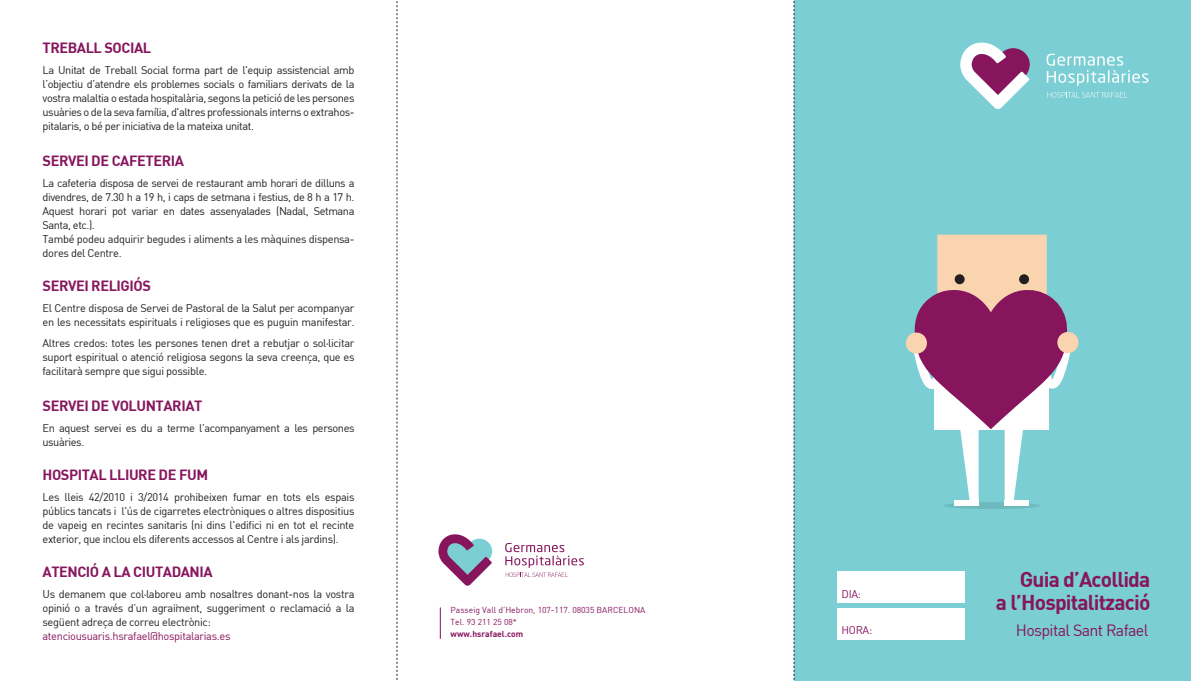
<style>
.page{position:relative;width:1191px;height:681px;background:#fff}
.page>*{position:absolute;margin:0;border:0;box-sizing:border-box;transform-origin:0 0}
.t1{font:700 21px/23px "DIN";letter-spacing:-.04em;color:#87155d;text-align:right}
.t2{font:16px "DIN";letter-spacing:-.04em;color:#87155d}
.t3{font:700 14.5px "DIN";letter-spacing:-.03em;color:#87155d}
.t4{font:11px/14px "DIN";letter-spacing:-.03em;color:#231f20;text-align:justify}
.t5{font:11px "DIN";letter-spacing:-.03em;color:#87155d}
.t6{font:8.5px/11.9px "DIN";color:#87155d}
.t7{font:700 8.5px "DIN";color:#87155d}
.s1{font-family:"Myriad Pro"}
</style>
<div class="page">
<div style="left:794px;top:0;width:397px;height:680px;background:#7aced4"></div>
<svg style="left:397px;top:1px;width:1px;height:679px"></svg>
<svg style="left:793px;top:1px;width:1px;height:679px"></svg>
<svg style="left:943px;top:502px;width:97px;height:7px"></svg>
<div style="left:954px;top:499px;width:24px;height:6px;background:#fff"></div>
<div style="left:1004px;top:500px;width:25px;height:6px;background:#fff"></div>
<svg style="left:912px;top:234px;width:160px;height:268px"></svg>
<div style="left:1057px;top:332px;width:21px;height:21px;background:#f9d4af;border-radius:50%"></div>
<div style="left:906px;top:332px;width:21px;height:21px;background:#f9d4af;border-radius:50%"></div>
<hr style="left:440px;top:607px;width:1px;height:31px;background:#851058">
<svg style="left:438px;top:534px;width:54px;height:52px"></svg>
<svg style="left:505px;top:542px;width:79px;height:34px"></svg>
<svg style="left:960px;top:42px;width:70px;height:67px"></svg>
<svg style="left:1047px;top:92px;width:80px;height:6px"></svg>
<svg style="left:1046px;top:54px;width:102px;height:32px"></svg>
<div style="left:837px;top:608px;width:127px;height:31px;background:#fff"></div>
<div style="left:837px;top:571px;width:127px;height:31px;background:#fff"></div>
<h3 class="t3" style="left:43px;top:38px;width:110px">TREBALL SOCIAL</h3>
<p class="t4" style="left:43px;top:63px;width:313px">La Unitat de Treball Social forma part de l'equip assistencial amb l’objectiu d’atendre els problemes socials o familiars derivats de la vostra malaltia o estada hospitalària, segons la petició de les persones usuàries o de la seva família, d'altres professionals interns o extrahos&shy;pitalaris, o bé per iniciativa de la mateixa unitat.</p>
<h3 class="t3" style="left:43px;top:151px;width:143px">SERVEI DE CAFETERIA</h3>
<p class="t4" style="left:43px;top:176px;width:313px;text-align:left">La cafeteria disposa de servei de restaurant amb horari de dilluns a divendres, de 7.30 h a 19 h, i caps de setmana i festius, de 8 h a 17 h.<br>Aquest horari pot variar en dates assenyalades (Nadal, Setmana Santa, etc.).<br>També podeu adquirir begudes i aliments a les màquines dispensa&shy;dores del Centre.</p>
<h3 class="t3" style="left:43px;top:276px;width:110px">SERVEI RELIGIÓS</h3>
<p class="t4" style="left:43px;top:301px;width:313px">El Centre disposa de Servei de Pastoral de la Salut per acompanyar en les necessitats espirituals i religioses que es puguin manifestar.</p>
<p class="t4" style="left:43px;top:336px;width:313px">Altres credos: totes les persones tenen dret a rebutjar o sol<span class="s1">·</span>licitar suport espiritual o atenció religiosa segons la seva creença, que es facilitarà sempre que sigui possible.</p>
<h3 class="t3" style="left:43px;top:396px;width:161px">SERVEI DE VOLUNTARIAT</h3>
<p class="t4" style="left:43px;top:421px;width:313px">En aquest servei es du a terme l’acompanyament a les persones usuàries.</p>
<h3 class="t3" style="left:43px;top:465px;width:167px">HOSPITAL LLIURE DE FUM</h3>
<p class="t4" style="left:43px;top:490px;width:313px">Les lleis 42/2010 i 3/2014 prohibeixen fumar en tots els espais públics tancats i l'ús de cigarretes electròniques o altres dispositius de vapeig en recintes sanitaris (ni dins l'edifici ni en tot el recinte exterior, que inclou els diferents accessos al Centre i als jardins).</p>
<h3 class="t3" style="left:43px;top:562px;width:172px">ATENCIÓ A LA CIUTADANIA</h3>
<p class="t4" style="left:43px;top:587px;width:313px">Us demanem que col<span class="s1">·</span>laboreu amb nosaltres donant-nos la vostra opinió o a través d’un agraïment, suggeriment o reclamació a la següent adreça de correu electrònic:</p>
<p class="t5" style="left:43px;top:629px;width:189px">atenciousuaris.hsrafael@hospitalarias.es</p>
<p class="t6" style="left:450px;top:603px;width:196px">Passeig Vall d’Hebron, 107-117. 08035 BARCELONA<br>Tel. 93 211 25 08*</p>
<p class="t7" style="left:450px;top:628px;width:74px">www.hsrafael.com</p>
<p class="t5" style="left:841px;top:586px;width:21px">DIA:</p>
<p class="t5" style="left:841px;top:623px;width:32px">HORA:</p>
<h1 class="t1" style="left:996px;top:566px;width:156px">Guia d’Acollida<br>a l’Hospitalització</h1>
<h2 class="t2" style="left:1015px;top:620px;width:134px">Hospital Sant Rafael</h2>
</div>
